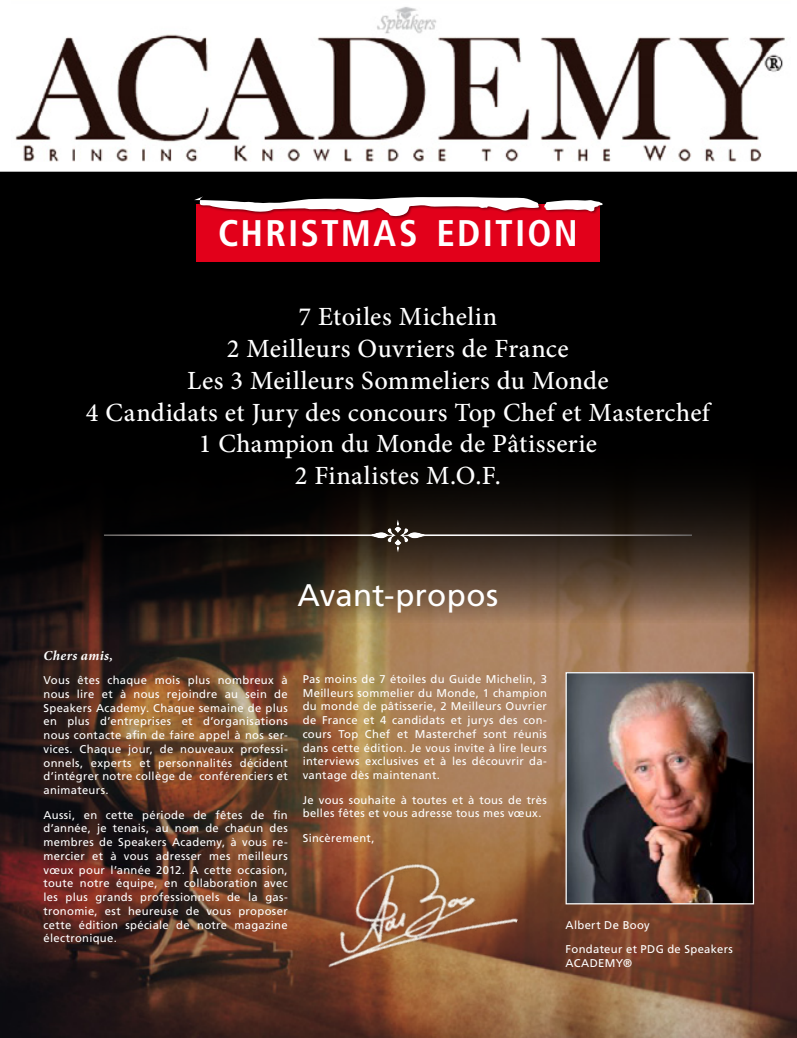
<style>
.page{position:relative;width:797px;height:1038px;background:#fff}
.page>*{position:absolute;margin:0;border:0;box-sizing:border-box;transform-origin:0 0}
.t1{font:700 condensed 37px "Frutiger";letter-spacing:.06em;color:#fff}
.t2{font:31.25px "Frutiger";letter-spacing:.01em;color:#fff}
.t3{font:500 26.25px/31.9px "Minion Pro";letter-spacing:.015em;color:#fff;text-align:center}
.t4{font:italic 700 13.75px "Minion Pro";letter-spacing:.025em;color:#fff}
.t5{font:11.25px/13.8px "Frutiger";letter-spacing:.025em;color:#fff;text-align:justify}
</style>
<div class="page">
<div style="left:0;top:172px;width:796px;height:262px;background:#000"></div>
<img style="left:0;top:434px;width:796px;height:604px">
<img style="left:15px;top:7px;width:770px;height:154px">
<div style="left:170px;top:177px;width:456px;height:112px;background:#000"></div>
<div style="left:196px;top:204px;width:403px;height:58px;background:#e2001a"></div>
<div style="left:193px;top:195px;width:349px;height:24px;background:#e2001a"></div>
<svg style="left:194px;top:196px;width:408px;height:20px"></svg>
<img style="left:567px;top:674px;width:185px;height:228px">
<div style="left:565px;top:672px;width:189px;height:232px;border:1px solid #fff"></div>
<img style="left:314px;top:840px;width:210px;height:187px">
<svg style="left:104px;top:519px;width:588px;height:34px;background:#261f1a"></svg>
<h1 class="t1" style="left:218px;top:211px;width:361px">CHRISTMAS EDITION</h1>
<h3 class="t3" style="left:86px;top:303px;width:625px">7 Etoiles Michelin<br>2 Meilleurs Ouvriers de France<br>Les 3 Meilleurs Sommeliers du Monde<br>4 Candidats et Jury des concours Top Chef et Masterchef<br>1 Champion du Monde de Pâtisserie<br>2 Finalistes M.O.F.</h3>
<h2 class="t2" style="left:297px;top:582px;width:202px">Avant-propos</h2>
<p class="t4" style="left:43px;top:649px;width:71px">Chers amis,</p>
<p class="t5" style="left:43px;top:674px;width:246px">Vous êtes chaque mois plus nombreux à nous lire et à nous rejoindre au sein de Speakers Academy. Chaque semaine de plus en plus d’entreprises et d’organisations nous contacte afin de faire appel à nos ser&shy;vices. Chaque jour, de nouveaux professi&shy;onnels, experts et personnalités décident d’intégrer notre collège de conférenciers et animateurs.</p>
<p class="t5" style="left:43px;top:808px;width:246px">Aussi, en cette période de fêtes de fin d’année, je tenais, au nom de chacun des membres de Speakers Academy, à vous re&shy;mercier et à vous adresser mes meilleurs vœux pour l’année 2012. A cette occasion, toute notre équipe, en collaboration avec les plus grands professionnels de la gas&shy;tronomie, est heureuse de vous proposer cette édition spéciale de notre magazine électronique.</p>
<p class="t5" style="left:303px;top:673px;width:246px">Pas moins de 7 étoiles du Guide Michelin, 3<br>Meilleurs sommelier du Monde, 1 champion du monde de pâtisserie, 2 Meilleurs Ouvrier de France et 4 candidats et jurys des con&shy;cours Top Chef et Masterchef sont réunis dans cette édition. Je vous invite à lire leurs interviews exclusives et à les découvrir da&shy;vantage dès maintenant.</p>
<p class="t5" style="left:303px;top:793px;width:246px">Je vous souhaite à toutes et à tous de très belles fêtes et vous adresse tous mes vœux.</p>
<p class="t5" style="left:303px;top:832px;width:73px">Sincèrement,</p>
<p class="t5" style="left:565px;top:913px;width:169px;line-height:24.4px">Albert De Booy<br>Fondateur et PDG de Speakers</p>
<p class="t5" style="left:565px;top:957px;width:68px">ACADEMY®</p>
</div>
